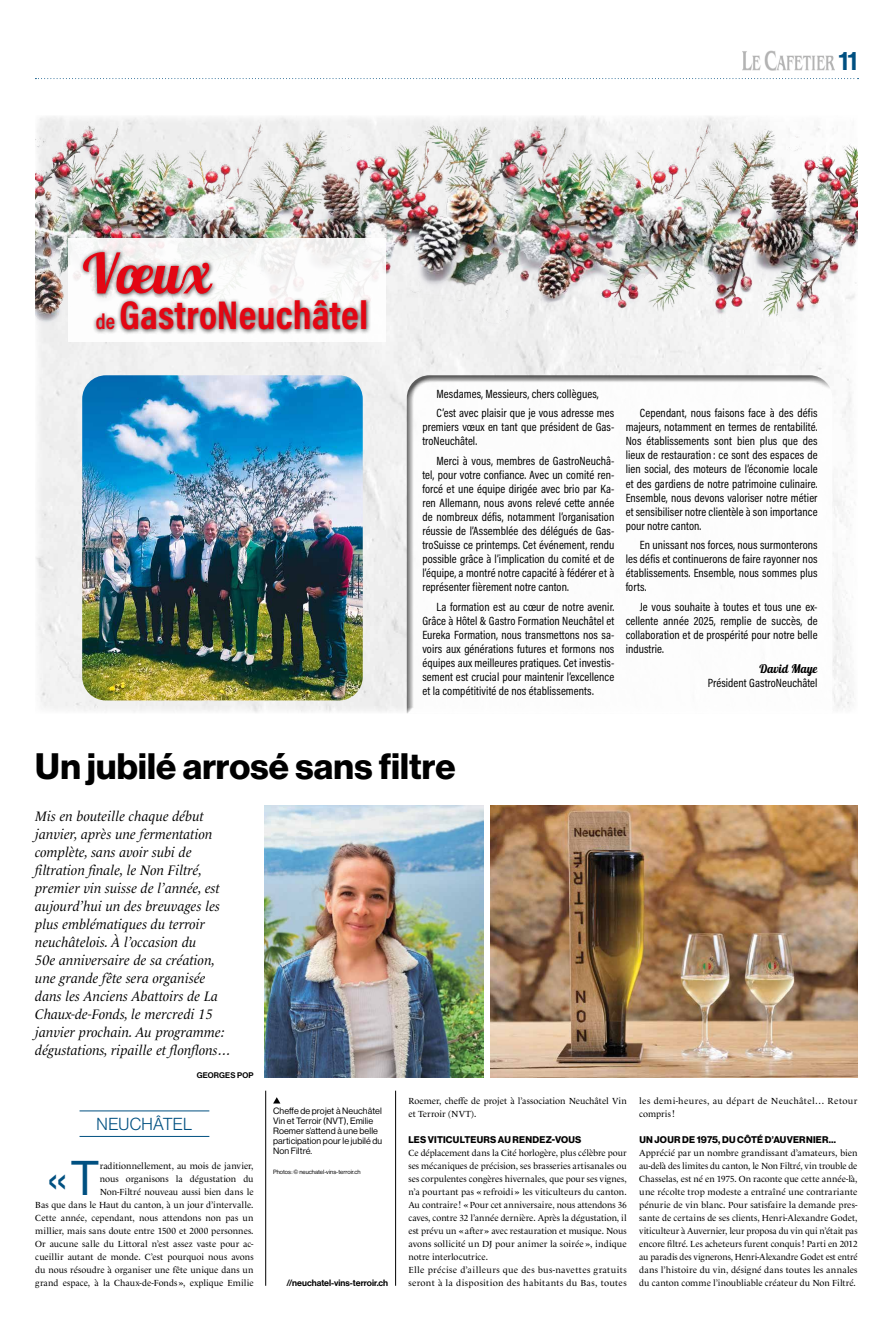
<style>
.page{position:relative;width:893px;height:1333px;background:#fff}
.page>*{position:absolute;margin:0;border:0;box-sizing:border-box;transform-origin:0 0}
.t1{font:55px "Lobster";color:#e30613}
.Texte_lettrine_canton{font:47.7px "N Haas Grotesk DS Pro 55 Rg";color:#005081}
.t2{font:700 40.4px "Acumin Pro Cond";letter-spacing:.005em;color:#e30613}
.Titre{font:36px "N Haas Grotesk DS Pro 75 Bd";letter-spacing:.005em;color:#000}
.t3{font:26px "N Haas Grotesk DS Pro 65 Md";color:#005081}
.t4{font:17px "N Haas Grotesk DS Pro 45 Lt";letter-spacing:.015em;color:#005081}
.t5{font:italic 14px/18px "Le Monde Livre Std";letter-spacing:.005em;color:#000}
.t6{font:12px/14px "Acumin Pro Cond";letter-spacing:.005em;color:#000;text-align:justify}
.t7{font:12px "Lobster";letter-spacing:.005em;color:#000}
.Texte_canton{font:9.5px "N Haas Grotesk DS Pro 75 Bd";letter-spacing:.025em;color:#000}
.Texte_canton-2{font:9px/13px "Le Monde Livre Std";letter-spacing:.02em;color:#000}
.Texte_lettrine_canton-2{font:9px/13px "Le Monde Livre Std";color:#000;text-align:right}
.t8{font:9px/10px "N Haas Grotesk DS Pro 55 Rg";letter-spacing:.01em;color:#000}
.t9{font:9px "N Haas Grotesk DS Pro 65 Md";color:#000}
.t10{font:8px "N Haas Grotesk DS Pro 65 Md";letter-spacing:.02em;color:#000}
.t11{font:6px "N Haas Grotesk DS Pro 55 Rg";color:#000}
.s1{font-weight:600;font-size:21.9px}
</style>
<div class="page">
<img style="left:742px;top:51px;width:92px;height:20px">
<svg style="left:35px;top:78px;width:823px;height:1px"></svg>
<img style="left:36px;top:336px;width:818px;height:377px">
<div style="left:399px;top:368px;width:434px;height:346px;background:#fcfcfc"></div>
<img style="left:35px;top:116px;width:822px;height:220px">
<img style="left:82px;top:375px;width:281px;height:325px">
<div style="left:68px;top:238px;width:318px;height:104px;background:#fff"></div>
<div style="left:79px;top:248px;width:138px;height:51px;background:#000;opacity:.75"></div>
<div style="left:92px;top:296px;width:279px;height:38px;background:#000;opacity:.75"></div>
<hr style="left:80px;top:1135px;width:129px;height:1px;background:#005081">
<hr style="left:80px;top:1110px;width:129px;height:1px;background:#005081">
<hr style="left:265px;top:1090px;width:1px;height:195px;background:#000">
<hr style="left:395px;top:1090px;width:1px;height:195px;background:#000">
<img style="left:490px;top:805px;width:367px;height:272px">
<svg style="left:273px;top:1097px;width:7px;height:6px"></svg>
<img style="left:265px;top:805px;width:218px;height:272px">
<h3 class="t3" style="left:838px;top:45px;width:21px">11</h3>
<p class="t1" style="left:83px;top:238px;width:129px">Vœux</p>
<p class="t2" style="left:96px;top:288px;width:274px"><span class="s1">de</span> GastroNeuchâtel</p>
<p class="t6" style="left:437px;top:386px;width:164px">Mesdames, Messieurs, chers collègues,</p>
<p class="t6" style="left:422px;top:406px;width:193px;text-indent:14px">C’est avec plaisir que je vous adresse mes premiers vœux en tant que président de Gas&shy;troNeuchâtel.</p>
<p class="t6" style="left:422px;top:454px;width:193px;text-indent:14px">Merci à vous, membres de GastroNeuchâ&shy;tel, pour votre confiance. Avec un comité ren&shy;forcé et une équipe dirigée avec brio par Ka&shy;ren Allemann, nous avons relevé cette année de nombreux défis, notamment l’organisation réussie de l’Assemblée des délégués de Gas&shy;troSuisse ce printemps. Cet événement, rendu possible grâce à l’implication du comité et de l’équipe, a montré notre capacité à fédérer et à représenter fièrement notre canton.</p>
<p class="t6" style="left:422px;top:599px;width:193px;text-indent:14px">La formation est au cœur de notre avenir.<br>Grâce à Hôtel &amp; Gastro Formation Neuchâtel et Eureka Formation, nous transmettons nos sa&shy;voirs aux générations futures et formons nos équipes aux meilleures pratiques. Cet investis&shy;sement est crucial pour maintenir l’excellence et la compétitivité de nos établissements.</p>
<p class="t6" style="left:626px;top:406px;width:193px;text-indent:14px">Cependant, nous faisons face à des défis majeurs, notamment en termes de rentabilité.<br>Nos établissements sont bien plus que des lieux de restauration : ce sont des espaces de lien social, des moteurs de l’économie locale et des gardiens de notre patrimoine culinaire.<br>Ensemble, nous devons valoriser notre métier et sensibiliser notre clientèle à son importance pour notre canton.</p>
<p class="t6" style="left:626px;top:538px;width:193px;text-indent:14px">En unissant nos forces, nous surmonterons les défis et continuerons de faire rayonner nos établissements. Ensemble, nous sommes plus forts.</p>
<p class="t6" style="left:626px;top:599px;width:193px;text-indent:14px">Je vous souhaite à toutes et tous une ex&shy;cellente année 2025, remplie de succès, de collaboration et de prospérité pour notre belle industrie.</p>
<p class="t7" style="left:759px;top:660px;width:60px">David Maye</p>
<p class="t6" style="left:708px;top:675px;width:111px">Président GastroNeuchâtel</p>
<p class="Titre" style="left:35px;top:744px;width:422px">Un jubilé arrosé sans filtre</p>
<p class="t5" style="left:35px;top:806px;width:198px">Mis en bouteille chaque début janvier, après une fermentation complète, sans avoir subi de filtration finale, le Non Filtré, premier vin suisse de l’année, est aujourd’hui un des breuvages les plus emblématiques du terroir neuchâtelois. À l’occasion du<br>50e anniversaire de sa création, une grande fête sera organisée dans les Anciens Abattoirs de La<br>Chaux-de-Fonds, le mercredi 15 janvier prochain. Au programme: dégustations, ripaille et flonflons…</p>
<p class="t10" style="left:197px;top:1070px;width:58px">GEORGES POP</p>
<p class="t4" style="left:97px;top:1114px;width:97px">NEUCHÂTEL</p>
<p class="Texte_lettrine_canton" style="left:47px;top:1150px;width:54px">« T</p>
<p class="Texte_lettrine_canton-2" style="left:35px;top:1158px;width:220px">raditionnellement, au mois de janvier,<br>nous organisons la dégustation du<br>Non-Filtré nouveau aussi bien dans le<br>Bas que dans le Haut du canton, à un jour d’intervalle.<br>Cette année, cependant, nous attendons non pas un millier, mais sans doute entre 1500 et 2000 personnes.<br>Or aucune salle du Littoral n’est assez vaste pour ac&shy;cueillir autant de monde. C’est pourquoi nous avons du nous résoudre à organiser une fête unique dans un grand espace, à la Chaux-de-Fonds», explique Emilie</p>
<p class="t8" style="left:273px;top:1105px;width:111px">Cheffe de projet à Neuchâtel<br>Vin et Terroir (NVT), Emilie<br>Roemer s’attend à une belle participation pour le jubilé du<br>Non Filtré.</p>
<p class="t11" style="left:273px;top:1167px;width:89px">Photos : © neuchatel-vins-terroir.ch</p>
<p class="t9" style="left:286px;top:1277px;width:103px">//neuchatel-vins-terroir.ch</p>
<p class="Texte_lettrine_canton-2" style="left:408px;top:1093px;width:220px;text-align:left">Roemer, cheffe de projet à l’association Neuchâtel Vin et Terroir (NVT).</p>
<p class="Texte_canton" style="left:408px;top:1133px;width:174px">LES VITICULTEURS AU RENDEZ-VOUS</p>
<p class="Texte_canton-2" style="left:408px;top:1145px;width:220px;text-align:justify">Ce déplacement dans la Cité horlogère, plus célèbre pour ses mécaniques de précision, ses brasseries artisanales ou ses corpulentes congères hivernales, que pour ses vignes, n’a pourtant pas «refroidi» les viticulteurs du canton.<br>Au contraire! «Pour cet anniversaire, nous attendons 36 caves, contre 32 l’année dernière. Après la dégustation, il est prévu un «after» avec restauration et musique. Nous avons sollicité un DJ pour animer la soirée », indique notre interlocutrice.</p>
<p class="Texte_canton-2" style="left:408px;top:1262px;width:220px">Elle précise d’ailleurs que des bus-navettes gratuits seront à la disposition des habitants du Bas, toutes</p>
<p class="Texte_canton-2" style="left:639px;top:1093px;width:220px">les demi-heures, au départ de Neuchâtel… Retour compris!</p>
<p class="Texte_canton" style="left:639px;top:1133px;width:198px">UN JOUR DE 1975, DU CÔTÉ D’AUVERNIER…</p>
<p class="Texte_canton-2" style="left:639px;top:1145px;width:220px;text-align:justify">Apprécié par un nombre grandissant d’amateurs, bien au-delà des limites du canton, le Non Filtré, vin trouble de Chasselas, est né en 1975. On raconte que cette année-là, une récolte trop modeste a entraîné une contrariante pénurie de vin blanc. Pour satisfaire la demande pres&shy;sante de certains de ses clients, Henri-Alexandre Godet, viticulteur à Auvernier, leur proposa du vin qui n’était pas encore filtré. Les acheteurs furent conquis! Parti en 2012 au paradis des vignerons, Henri-Alexandre Godet est entré dans l’histoire du vin, désigné dans toutes les annales du canton comme l’inoubliable créateur du Non Filtré.</p>
</div>
